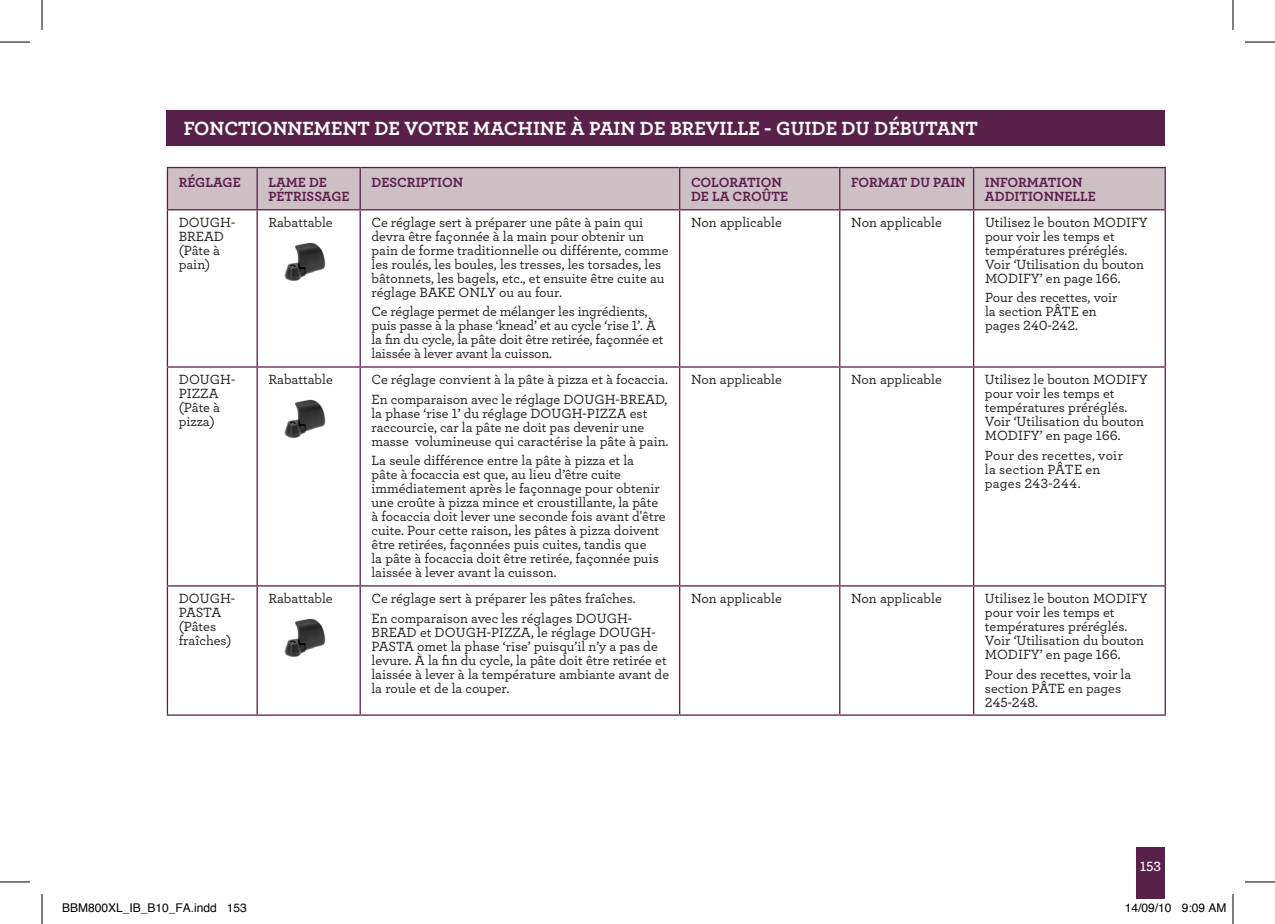
<style>
.page{position:relative;width:1275px;height:924px;background:#fff}
.page>*{position:absolute;margin:0;border:0;box-sizing:border-box;transform-origin:0 0}
.t1{font:20px "Archer Bold LF";color:#fff}
.t2{font:14px/14px "Archer Medium LF";color:#231f20}
.t3{font:14px/14px "Archer Bold LF";color:#592049}
.t4{font:14px/14px "Archer Medium LF";letter-spacing:.02em;color:#231f20}
.t5{font:14px "Archer Semibold LF";color:#fff}
.t6{font:12px "Helvetica";color:#000}
</style>
<div class="page">
<div style="left:1136px;top:847px;width:29px;height:51px;background:#592049"></div>
<div style="left:167px;top:110px;width:998px;height:36px;background:#592049"></div>
<div style="left:168px;top:168px;width:996px;height:41px;background:#cebfc5"></div>
<hr style="left:256px;top:168px;width:2px;height:41px;background:#592049">
<hr style="left:359px;top:168px;width:2px;height:41px;background:#592049">
<hr style="left:679px;top:168px;width:1px;height:41px;background:#592049">
<hr style="left:839px;top:168px;width:1px;height:41px;background:#592049">
<hr style="left:973px;top:168px;width:1px;height:41px;background:#592049">
<hr style="left:256px;top:210px;width:2px;height:156px;background:#592049">
<hr style="left:359px;top:210px;width:2px;height:156px;background:#592049">
<hr style="left:679px;top:210px;width:1px;height:156px;background:#592049">
<hr style="left:839px;top:210px;width:1px;height:156px;background:#592049">
<hr style="left:973px;top:210px;width:1px;height:156px;background:#592049">
<hr style="left:256px;top:367px;width:2px;height:218px;background:#592049">
<hr style="left:359px;top:367px;width:2px;height:218px;background:#592049">
<hr style="left:679px;top:367px;width:1px;height:218px;background:#592049">
<hr style="left:839px;top:367px;width:1px;height:218px;background:#592049">
<hr style="left:973px;top:367px;width:1px;height:218px;background:#592049">
<hr style="left:167px;top:585px;width:90px;height:1px;background:#592049">
<hr style="left:257px;top:585px;width:103px;height:1px;background:#592049">
<hr style="left:256px;top:586px;width:2px;height:128px;background:#592049">
<hr style="left:360px;top:585px;width:319px;height:1px;background:#592049">
<hr style="left:359px;top:586px;width:2px;height:128px;background:#592049">
<hr style="left:679px;top:585px;width:160px;height:1px;background:#592049">
<hr style="left:679px;top:586px;width:1px;height:128px;background:#592049">
<hr style="left:839px;top:585px;width:134px;height:1px;background:#592049">
<hr style="left:839px;top:586px;width:1px;height:128px;background:#592049">
<hr style="left:973px;top:585px;width:192px;height:1px;background:#592049">
<hr style="left:973px;top:586px;width:1px;height:128px;background:#592049">
<hr style="left:167px;top:167px;width:90px;height:1px;background:#592049">
<hr style="left:167px;top:168px;width:1px;height:41px;background:#592049">
<hr style="left:257px;top:167px;width:103px;height:1px;background:#592049">
<hr style="left:360px;top:167px;width:319px;height:1px;background:#592049">
<hr style="left:679px;top:167px;width:160px;height:1px;background:#592049">
<hr style="left:839px;top:167px;width:134px;height:1px;background:#592049">
<hr style="left:973px;top:167px;width:192px;height:1px;background:#592049">
<hr style="left:1164px;top:168px;width:1px;height:41px;background:#592049">
<hr style="left:167px;top:209px;width:90px;height:1px;background:#592049">
<hr style="left:167px;top:210px;width:1px;height:156px;background:#592049">
<hr style="left:257px;top:209px;width:103px;height:1px;background:#592049">
<hr style="left:360px;top:209px;width:319px;height:1px;background:#592049">
<hr style="left:679px;top:209px;width:160px;height:1px;background:#592049">
<hr style="left:839px;top:209px;width:134px;height:1px;background:#592049">
<hr style="left:973px;top:209px;width:192px;height:1px;background:#592049">
<hr style="left:1164px;top:210px;width:1px;height:156px;background:#592049">
<hr style="left:167px;top:367px;width:1px;height:218px;background:#592049">
<hr style="left:1164px;top:367px;width:1px;height:218px;background:#592049">
<hr style="left:167px;top:586px;width:1px;height:128px;background:#592049">
<hr style="left:1164px;top:586px;width:1px;height:128px;background:#592049">
<hr style="left:167px;top:714px;width:90px;height:1px;background:#592049">
<hr style="left:257px;top:714px;width:103px;height:1px;background:#592049">
<hr style="left:360px;top:714px;width:319px;height:1px;background:#592049">
<hr style="left:679px;top:714px;width:160px;height:1px;background:#592049">
<hr style="left:839px;top:714px;width:134px;height:1px;background:#592049">
<hr style="left:973px;top:714px;width:192px;height:1px;background:#592049">
<hr style="left:167px;top:366px;width:90px;height:1px;background:#592049">
<hr style="left:257px;top:366px;width:103px;height:1px;background:#592049">
<hr style="left:360px;top:366px;width:319px;height:1px;background:#592049">
<hr style="left:679px;top:366px;width:160px;height:1px;background:#592049">
<hr style="left:839px;top:366px;width:134px;height:1px;background:#592049">
<hr style="left:973px;top:366px;width:192px;height:1px;background:#592049">
<img style="left:284px;top:242px;width:42px;height:39px">
<img style="left:284px;top:399px;width:42px;height:39px">
<img style="left:284px;top:618px;width:42px;height:39px">
<hr style="left:0;top:42px;width:30px;height:1px;background:#000">
<hr style="left:1245px;top:42px;width:30px;height:1px;background:#000">
<hr style="left:0;top:881px;width:30px;height:1px;background:#000">
<hr style="left:1245px;top:881px;width:30px;height:1px;background:#000">
<hr style="left:42px;top:0;width:1px;height:30px;background:#000">
<hr style="left:42px;top:893px;width:1px;height:30px;background:#000">
<hr style="left:1232px;top:0;width:1px;height:30px;background:#000">
<hr style="left:1232px;top:893px;width:1px;height:30px;background:#000">
<h1 class="t1" style="left:184px;top:115px;width:795px">FONCTIONNEMENT DE VOTRE MACHINE À PAIN DE BREVILLE - GUIDE DU DÉBUTANT</h1>
<p class="t3" style="left:179px;top:175px;width:64px">RÉGLAGE</p>
<p class="t3" style="left:268px;top:175px;width:83px">LAME DE<br>PÉTRISSAGE</p>
<p class="t3" style="left:371px;top:175px;width:93px">DESCRIPTION</p>
<p class="t3" style="left:691px;top:175px;width:99px">COLORATION<br>DE LA CROÛTE</p>
<p class="t3" style="left:851px;top:175px;width:116px">FORMAT DU PAIN</p>
<p class="t3" style="left:985px;top:175px;width:113px">INFORMATION<br>ADDITIONNELLE</p>
<p class="t2" style="left:179px;top:214px;width:58px">DOUGH-<br>BREAD (Pâte à pain)</p>
<p class="t2" style="left:268px;top:214px;width:66px">Rabattable</p>
<p class="t2" style="left:371px;top:214px;width:298px">Ce réglage sert à préparer une pâte à pain qui devra être façonnée à la main pour obtenir un pain de forme traditionnelle ou différente, comme les roulés, les boules, les tresses, les torsades, les bâtonnets, les bagels, etc., et ensuite être cuite au réglage BAKE ONLY ou au four.</p>
<p class="t2" style="left:371px;top:304px;width:293px">Ce réglage permet de mélanger les ingrédients, puis passe à la phase ‘knead’ et au cycle ‘rise 1’. À la fin du cycle, la pâte doit être retirée, façonnée et laissée à lever avant la cuisson.</p>
<p class="t2" style="left:691px;top:214px;width:92px">Non applicable</p>
<p class="t2" style="left:851px;top:214px;width:92px">Non applicable</p>
<p class="t2" style="left:985px;top:214px;width:164px">Utilisez le bouton MODIFY pour voir les temps et températures préréglés.<br>Voir ‘Utilisation du bouton<br>MODIFY’ en page 166.</p>
<p class="t2" style="left:985px;top:290px;width:134px">Pour des recettes, voir la section PÂTE en pages 240-242.</p>
<p class="t2" style="left:179px;top:371px;width:58px">DOUGH-<br>PIZZA (Pâte à pizza)</p>
<p class="t2" style="left:268px;top:371px;width:66px">Rabattable</p>
<p class="t2" style="left:371px;top:369px;width:298px;line-height:19.6px">Ce réglage convient à la pâte à pizza et à focaccia.<br>En comparaison avec le réglage DOUGH-BREAD,</p>
<p class="t2" style="left:371px;top:405px;width:298px">la phase ‘rise 1’ du réglage DOUGH-PIZZA est raccourcie, car la pâte ne doit pas devenir une masse volumineuse qui caractérise la pâte à pain.</p>
<p class="t2" style="left:371px;top:453px;width:296px">La seule différence entre la pâte à pizza et la<br>pâte à focaccia est que, au lieu d’être cuite immédiatement après le façonnage pour obtenir une croûte à pizza mince et croustillante, la pâte à focaccia doit lever une seconde fois avant d'être cuite. Pour cette raison, les pâtes à pizza doivent être retirées, façonnées puis cuites, tandis que<br>la pâte à focaccia doit être retirée, façonnée puis laissée à lever avant la cuisson.</p>
<p class="t2" style="left:179px;top:590px;width:58px">DOUGH-<br>PASTA (Pâtes fraîches)</p>
<p class="t2" style="left:268px;top:590px;width:66px">Rabattable</p>
<p class="t2" style="left:371px;top:587px;width:266px;line-height:19.6px">Ce réglage sert à préparer les pâtes fraîches.<br>En comparaison avec les réglages DOUGH-</p>
<p class="t2" style="left:371px;top:624px;width:299px">BREAD et DOUGH-PIZZA, le réglage DOUGH-PASTA omet la phase ‘rise’ puisqu’il n’y a pas de levure. À la fin du cycle, la pâte doit être retirée et laissée à lever à la température ambiante avant de la roule et de la couper.</p>
<p class="t2" style="left:691px;top:371px;width:92px">Non applicable</p>
<p class="t2" style="left:851px;top:371px;width:92px">Non applicable</p>
<p class="t2" style="left:985px;top:371px;width:164px">Utilisez le bouton MODIFY pour voir les temps et températures préréglés.<br>Voir ‘Utilisation du bouton<br>MODIFY’ en page 166.</p>
<p class="t4" style="left:985px;top:447px;width:140px">Pour des recettes, voir la section PÂTE en pages 243-244.</p>
<p class="t2" style="left:691px;top:590px;width:92px">Non applicable</p>
<p class="t2" style="left:851px;top:590px;width:92px">Non applicable</p>
<p class="t2" style="left:985px;top:590px;width:164px">Utilisez le bouton MODIFY pour voir les temps et températures préréglés.<br>Voir ‘Utilisation du bouton<br>MODIFY’ en page 166.</p>
<p class="t2" style="left:985px;top:666px;width:148px">Pour des recettes, voir la section PÂTE en pages<br>245-248.</p>
<p class="t5" style="left:1140px;top:856px;width:23px">153</p>
<p class="t6" style="left:62px;top:898px;width:186px">BBM800XL_IB_B10_FA.indd 153</p>
<p class="t6" style="left:1125px;top:898px;width:103px">14/09/10 9:09 AM</p>
</div>
